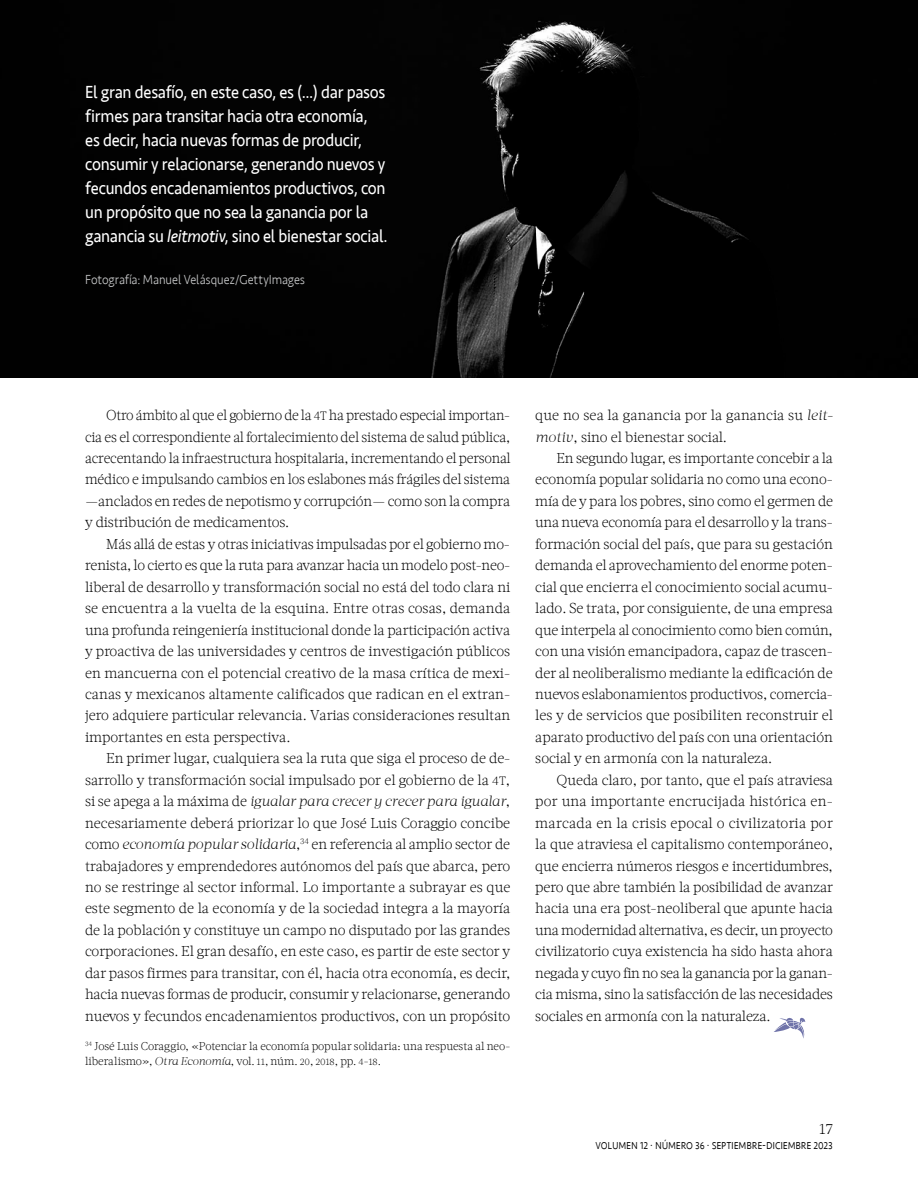
<style>
.page{position:relative;width:918px;height:1188px;background:#fff}
.page>*{position:absolute;margin:0;border:0;box-sizing:border-box;transform-origin:0 0}
.t1{font:18px/24px "Seravek";letter-spacing:-.015em;color:#fff;scale:.91 1}
.t2{font:300 15px "Acta W01";color:#000}
.t3{font:300 14.25px/21.5px "Acta W01";letter-spacing:-.005em;color:#000;text-align:justify}
.t4{font:300 14.25px/21.5px "Acta W01";letter-spacing:-.005em;color:#000;text-align:justify;scale:.96 1}
.t5{font:300 13.5px "Seravek";letter-spacing:-.015em;color:#000;scale:.8 1}
.t6{font:300 13.5px "Seravek";letter-spacing:-.005em;color:#c6c7c8;scale:.91 1}
.t7{font:300 11.25px/15px "Acta W01";color:#000}
.s1{font-style:italic}
.s2{font-family:"Acta W01 Light SC850";font-weight:400;font-size:12.45px}
.s3{font-family:"Acta W01 Light SC850";font-weight:400;font-size:12.15px}
.s4{font-size:9.45px}
</style>
<div class="page">
<svg style="left:774px;top:1018px;width:31px;height:21px"></svg>
<div style="left:0;top:0;width:918px;height:377px;background:#010101"></div>
<p class="t1" style="left:85px;top:80px;width:334px">El gran desafío, en este caso, es (...) dar pasos firmes para transitar hacia otra economía,<br>es decir, hacia nuevas formas de producir, consumir y relacionarse, generando nuevos y fecundos encadenamientos productivos, con un propósito que no sea la ganancia por la ganancia su <span class="s1">leitmotiv</span>, sino el bienestar social.</p>
<p class="t6" style="left:85px;top:272px;width:243px">Fotografía: Manuel Velásquez/GettyImages</p>
<p class="t4" style="left:85px;top:405px;width:445px;text-indent:21px">Otro ámbito al que el gobierno de la <span class="s2">4</span><span class="s3">t</span> ha prestado especial importan&shy;cia es el correspondiente al fortalecimiento del sistema de salud pública, acrecentando la infraestructura hospitalaria, incrementando el personal médico e impulsando cambios en los eslabones más frágiles del sistema —anclados en redes de nepotismo y corrupción— como son la compra y distribución de medicamentos.</p>
<p class="t3" style="left:85px;top:533px;width:427px;text-indent:21px">Más allá de estas y otras iniciativas impulsadas por el gobierno mo&shy;renista, lo cierto es que la ruta para avanzar hacia un modelo post-neo&shy;liberal de desarrollo y transformación social no está del todo clara ni se encuentra a la vuelta de la esquina. Entre otras cosas, demanda una profunda reingeniería institucional donde la participación activa y proactiva de las universidades y centros de investigación públicos en mancuerna con el potencial creativo de la masa crítica de mexi&shy;canas y mexicanos altamente calificados que radican en el extran&shy;jero adquiere particular relevancia. Varias consideraciones resultan importantes en esta perspectiva.</p>
<p class="t3" style="left:85px;top:748px;width:427px;text-indent:21px">En primer lugar, cualquiera sea la ruta que siga el proceso de de&shy;sarrollo y transformación social impulsado por el gobierno de la <span class="s2">4</span><span class="s3">t</span>, si se apega a la máxima de <span class="s1">igualar para crecer y crecer para igualar</span>, necesariamente deberá priorizar lo que José Luis Coraggio concibe como <span class="s1">economía popular solidaria</span>,<sup>34</sup> en referencia al amplio sector de trabajadores y emprendedores autónomos del país que abarca, pero no se restringe al sector informal. Lo importante a subrayar es que este segmento de la economía y de la sociedad integra a la mayoría de la población y constituye un campo no disputado por las grandes corporaciones. El gran desafío, en este caso, es partir de este sector y dar pasos firmes para transitar, con él, hacia otra economía, es decir, hacia nuevas formas de producir, consumir y relacionarse, generando nuevos y fecundos encadenamientos productivos, con un propósito</p>
<p class="t7" style="left:85px;top:1038px;width:427px"><sup>34</sup> José Luis Coraggio, «Potenciar la economía popular solidaria: una respuesta al neo&shy;liberalismo», <span class="s1">Otra Economía</span>, vol. <span class="s4">11</span>, núm. <span class="s4">20</span>, <span class="s4">2018</span>, pp. <span class="s4">4</span>-<span class="s4">18</span>.</p>
<p class="t3" style="left:535px;top:405px;width:299px">que no sea la ganancia por la ganancia su <span class="s1">leit&shy;motiv</span>, sino el bienestar social.</p>
<p class="t3" style="left:535px;top:447px;width:299px;text-indent:21px">En segundo lugar, es importante concebir a la economía popular solidaria no como una econo&shy;mía de y para los pobres, sino como el germen de una nueva economía para el desarrollo y la trans&shy;formación social del país, que para su gestación demanda el aprovechamiento del enorme poten&shy;cial que encierra el conocimiento social acumu&shy;lado. Se trata, por consiguiente, de una empresa que interpela al conocimiento como bien común, con una visión emancipadora, capaz de trascen&shy;der al neoliberalismo mediante la edificación de nuevos eslabonamientos productivos, comercia&shy;les y de servicios que posibiliten reconstruir el aparato productivo del país con una orientación social y en armonía con la naturaleza.</p>
<p class="t3" style="left:535px;top:769px;width:299px;text-indent:21px">Queda claro, por tanto, que el país atraviesa por una importante encrucijada histórica en&shy;marcada en la crisis epocal o civilizatoria por la que atraviesa el capitalismo contemporáneo, que encierra números riesgos e incertidumbres, pero que abre también la posibilidad de avanzar hacia una era post-neoliberal que apunte hacia una modernidad alternativa, es decir, un proyecto civilizatorio cuya existencia ha sido hasta ahora negada y cuyo fin no sea la ganancia por la ganan&shy;cia misma, sino la satisfacción de las necesidades sociales en armonía con la naturaleza.</p>
<p class="t2" style="left:820px;top:1120px;width:15px">17</p>
<p class="t5" style="left:596px;top:1137px;width:298px">volumen 12 · número 36 · septiembre-diciembre 2023</p>
</div>
